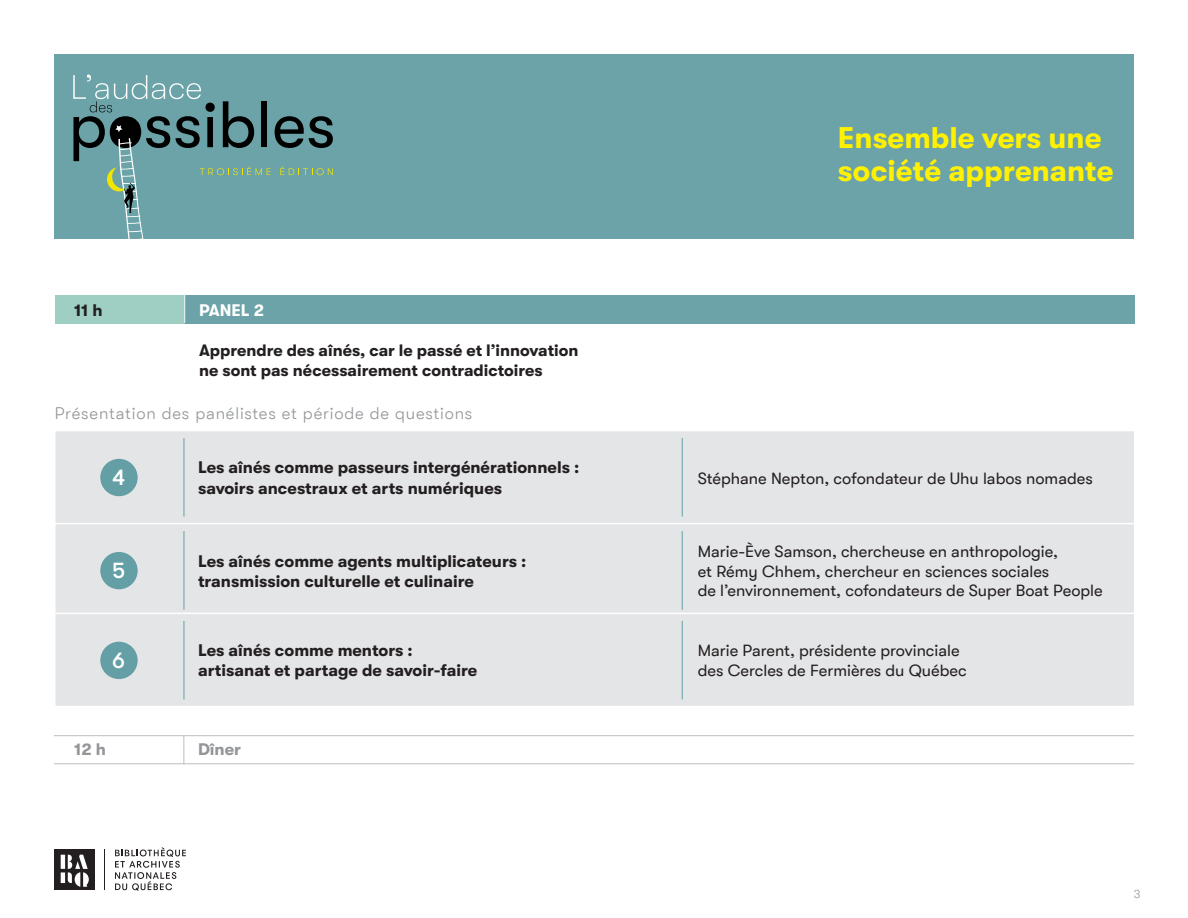
<style>
.page{position:relative;width:1188px;height:918px;background:#fff}
.page>*{position:absolute;margin:0;border:0;box-sizing:border-box;transform-origin:0 0}
.paragraph{font:700 29.85px/32.8px "GT Walsheim B An Q";color:#fff101}
.t1{font:500 22.5px "GT Walsheim B An Q";color:#fff}
.Default{font:700 16.8px/20.1px "GT Walsheim B An Q";color:#231f20}
.t2{font:300 16.8px "GT Walsheim B An Q";letter-spacing:.05em;color:#939598}
.Default-2{font:700 16.8px "GT Walsheim B An Q";color:#939598}
.Default-3{font:700 16.8px "GT Walsheim B An Q";color:#fff}
.paragraph-2{font:16.5px/19.8px "GT Walsheim B An Q";color:#231f20}
.paragraph-3{font:700 16.5px/19.8px "GT Walsheim B An Q";color:#231f20}
.Default-4{font:300 12px "GT Walsheim B An Q";color:#939598}
</style>
<div class="page">
<hr style="left:54px;top:735px;width:1080px;height:1px;background:#bcbdc0">
<hr style="left:54px;top:763px;width:1080px;height:1px;background:#bcbdc0">
<svg style="left:183px;top:736px;width:1px;height:27px"></svg>
<div style="left:55px;top:295px;width:1080px;height:28px;background:#9ecfc2"></div>
<div style="left:184px;top:295px;width:951px;height:28px;background:#6ba3a8"></div>
<svg style="left:184px;top:295px;width:1px;height:28px"></svg>
<div style="left:54px;top:430px;width:1082px;height:94px;background:#e4e5e7;border:2px solid #fff"></div>
<div style="left:100px;top:459px;width:38px;height:37px;background:#649fa6;border-radius:50%"></div>
<hr style="left:184px;top:438px;width:1px;height:79px;background:#649fa6">
<hr style="left:682px;top:438px;width:1px;height:79px;background:#649fa6">
<div style="left:54px;top:523px;width:1082px;height:94px;background:#e4e5e7;border:2px solid #fff"></div>
<div style="left:100px;top:552px;width:38px;height:37px;background:#649fa6;border-radius:50%"></div>
<hr style="left:184px;top:531px;width:1px;height:79px;background:#649fa6">
<hr style="left:682px;top:531px;width:1px;height:79px;background:#649fa6">
<div style="left:54px;top:613px;width:1082px;height:94px;background:#e4e5e7;border:2px solid #fff"></div>
<div style="left:100px;top:642px;width:38px;height:37px;background:#649fa6;border-radius:50%"></div>
<hr style="left:184px;top:621px;width:1px;height:78px;background:#649fa6">
<hr style="left:682px;top:621px;width:1px;height:78px;background:#649fa6">
<div style="left:54px;top:54px;width:1080px;height:185px;background:#6ba3a8"></div>
<svg style="left:73px;top:75px;width:260px;height:164px"></svg>
<hr style="left:104px;top:850px;width:1px;height:40px;background:#231f20">
<div style="left:54px;top:850px;width:41px;height:40px;background:#231f20"></div>
<svg style="left:61px;top:855px;width:28px;height:32px"></svg>
<svg style="left:115px;top:847px;width:71px;height:44px"></svg>
<p class="paragraph" style="left:838px;top:121px;width:277px">Ensemble vers une société apprenante</p>
<p class="Default" style="left:74px;top:300px;width:30px">11 h</p>
<p class="Default-3" style="left:199px;top:300px;width:66px">PANEL 2</p>
<p class="paragraph-3" style="left:199px;top:340px;width:381px">Apprendre des aînés, car le passé et l’innovation ne sont pas nécessairement contradictoires</p>
<p class="t2" style="left:55px;top:404px;width:419px">Présentation des panélistes et période de questions</p>
<p class="Default" style="left:198px;top:458px;width:383px">Les aînés comme passeurs intergénérationnels : savoirs ancestraux et arts numériques</p>
<p class="t1" style="left:112px;top:464px;width:15px">4</p>
<p class="paragraph-2" style="left:698px;top:468px;width:397px">Stéphane Nepton, cofondateur de Uhu labos nomades</p>
<p class="t1" style="left:112px;top:557px;width:15px">5</p>
<p class="t1" style="left:112px;top:647px;width:14px">6</p>
<p class="Default" style="left:198px;top:551px;width:330px">Les aînés comme agents multiplicateurs : transmission culturelle et culinaire</p>
<p class="paragraph-2" style="left:698px;top:541px;width:407px">Marie-Ève Samson, chercheuse en anthropologie,<br>et Rémy Chhem, chercheur en sciences sociales<br>de l’environnement, cofondateurs de Super Boat People</p>
<p class="Default" style="left:198px;top:640px;width:281px">Les aînés comme mentors : artisanat et partage de savoir-faire</p>
<p class="paragraph-2" style="left:698px;top:641px;width:270px">Marie Parent, présidente provinciale des Cercles de Fermières du Québec</p>
<p class="Default-2" style="left:74px;top:739px;width:33px">12 h</p>
<p class="Default-2" style="left:198px;top:739px;width:45px">Dîner</p>
<p class="Default-4" style="left:1134px;top:887px;width:8px">3</p>
</div>
